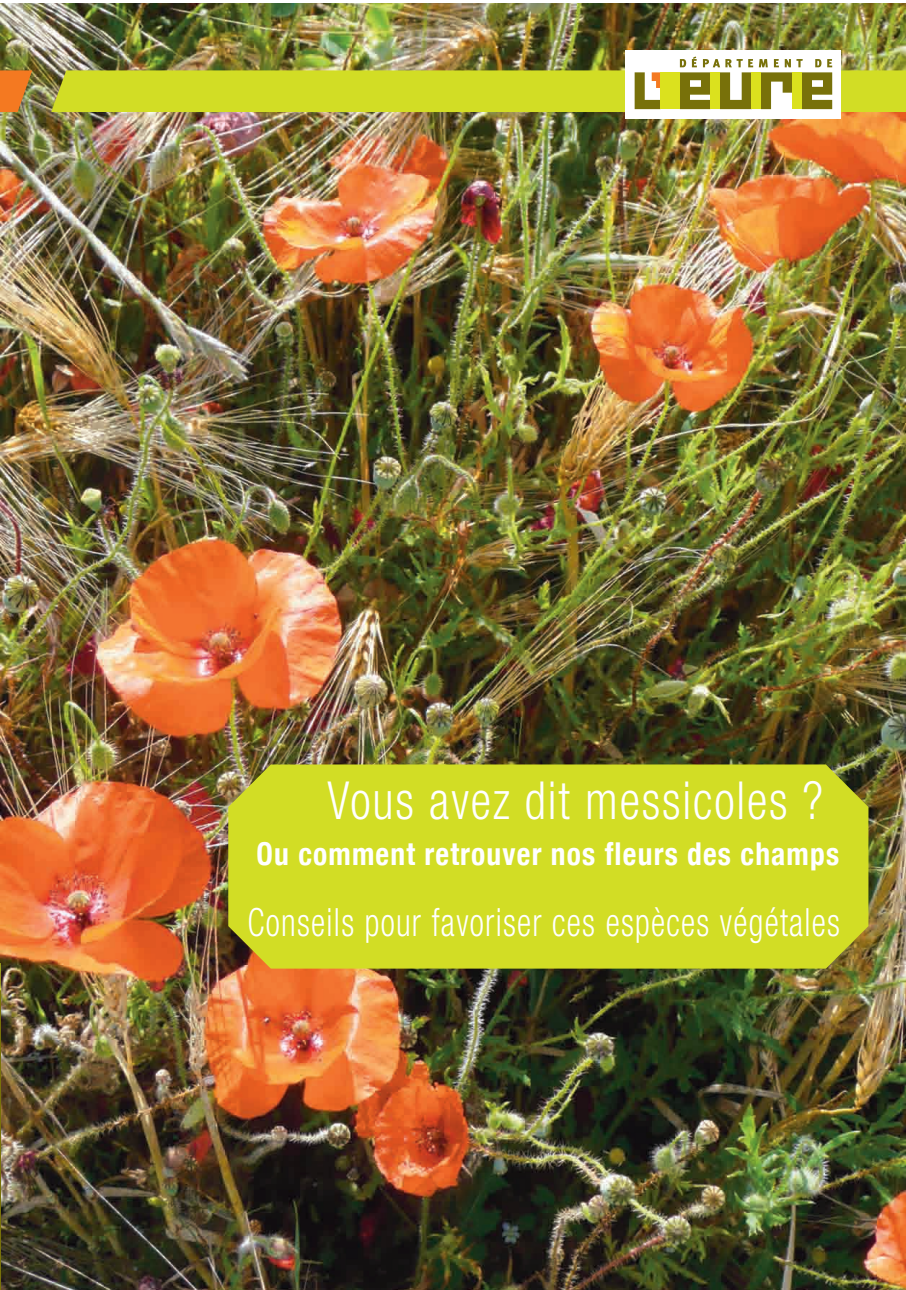
<style>
.page{position:relative;width:906px;height:1290px;background:#fff}
.page>*{position:absolute;margin:0;border:0;box-sizing:border-box;transform-origin:0 0}
.t1{font:300 condensed 52.5px "Helvetica Neue";letter-spacing:.04em;color:#fff;scale:.9 1}
.t2{font:300 condensed 39px "Helvetica Neue";letter-spacing:.04em;color:#fff;scale:.85 1}
.t3{font:700 condensed 31.5px "Helvetica Neue";letter-spacing:.04em;color:#fff;scale:.94 1}
</style>
<div class="page">
<img style="left:1px;top:3px;width:905px;height:1287px">
<div style="left:228px;top:764px;width:640px;height:204px;background:#d2dd25"></div>
<div style="left:625px;top:50px;width:216px;height:68px;background:#fff"></div>
<img style="left:51px;top:56px;width:855px;height:56px">
<div style="left:710px;top:72px;width:10px;height:37px;background:#dbe11e"></div>
<div style="left:792px;top:72px;width:10px;height:37px;background:#dbe11e"></div>
<div style="left:660px;top:72px;width:20px;height:37px;background:#dbe11e"></div>
<div style="left:751px;top:72px;width:10px;height:37px;background:#dbe11e"></div>
<svg style="left:0;top:70px;width:32px;height:42px"></svg>
<hr style="left:0;top:990px;width:1px;height:300px;background:#78710a">
<svg style="left:0;top:963px;width:1px;height:27px"></svg>
<h1 class="t1" style="left:327px;top:781px;width:552px">Vous avez dit messicoles ?</h1>
<p class="t3" style="left:256px;top:835px;width:621px">Ou comment retrouver nos fleurs des champs</p>
<p class="t2" style="left:247px;top:908px;width:699px">Conseils pour favoriser ces espèces végétales</p>
</div>
